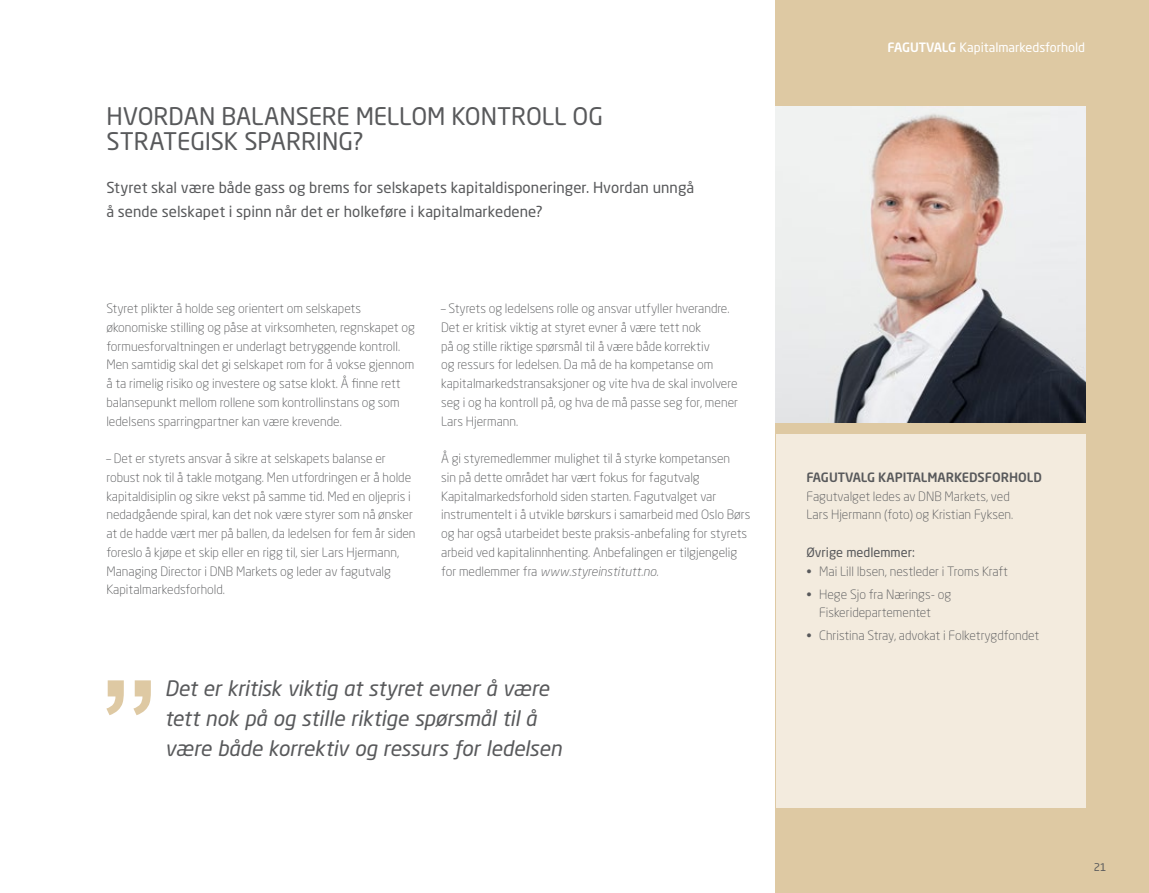
<style>
.page{position:relative;width:1149px;height:893px;background:#fff}
.page>*{position:absolute;margin:0;border:0;box-sizing:border-box;transform-origin:0 0}
.t1{font:24px/25.5px "Neo Sans Std";letter-spacing:-.005em;color:#58595b}
.t2{font:italic 21px/30px "Neo Sans Std";letter-spacing:-.01em;color:#58595b}
.t3{font:15px/24px "Neo Sans Std";letter-spacing:.005em;color:#58595b}
.t4{font:300 12.75px/18.8px "Neo Sans Std";color:#58595b}
.t5{font:12.75px "Neo Sans Std";color:#fff}
.t6{font:500 12.75px "Neo Sans Std";color:#58595b}
.t7{font:12.75px "Neo Sans Std";color:#58595b}
.t8{font:10.5px "Neo Sans Std";color:#58595b}
.s1{font-style:italic}
.s2{font-weight:500}
</style>
<div class="page">
<div style="left:775px;top:0;width:373px;height:893px;background:#dec9a3"></div>
<div style="left:775px;top:435px;width:309px;height:373px;background:#f3ebde"></div>
<img style="left:775px;top:106px;width:309px;height:316px">
<svg style="left:106px;top:680px;width:45px;height:35px"></svg>
<h1 class="t1" style="left:106px;top:103px;width:498px">HVORDAN BALANSERE MELLOM KONTROLL OG<br>STRATEGISK SPARRING?</h1>
<p class="t3" style="left:106px;top:175px;width:589px">Styret skal være både gass og brems for selskapets kapitaldisponeringer. Hvordan unngå å sende selskapet i spinn når det er holkeføre i kapitalmarkedene?</p>
<p class="t4" style="left:106px;top:299px;width:310px">Styret plikter å holde seg orientert om selskapets økonomiske stilling og påse at virksomheten, regnskapet og formuesforvaltningen er underlagt betryggende kontroll.<br>Men samtidig skal det gi selskapet rom for å vokse gjennom å ta rimelig risiko og investere og satse klokt. Å finne rett balansepunkt mellom rollene som kontrollinstans og som ledelsens sparringpartner kan være krevende.</p>
<p class="t4" style="left:106px;top:449px;width:310px">– Det er styrets ansvar å sikre at selskapets balanse er robust nok til å takle motgang. Men utfordringen er å holde kapitaldisiplin og sikre vekst på samme tid. Med en oljepris i nedadgående spiral, kan det nok være styrer som nå ønsker at de hadde vært mer på ballen, da ledelsen for fem år siden foreslo å kjøpe et skip eller en rigg til, sier Lars Hjermann, Managing Director i DNB Markets og leder av fagutvalg Kapitalmarkedsforhold.</p>
<p class="t4" style="left:441px;top:299px;width:298px">– Styrets og ledelsens rolle og ansvar utfyller hverandre.<br>Det er kritisk viktig at styret evner å være tett nok<br>på og stille riktige spørsmål til å være både korrektiv<br>og ressurs for ledelsen. Da må de ha kompetanse om kapitalmarkedstransaksjoner og vite hva de skal involvere seg i og ha kontroll på, og hva de må passe seg for, mener Lars Hjermann.</p>
<p class="t4" style="left:441px;top:449px;width:310px">Å gi styremedlemmer mulighet til å styrke kompetansen<br>sin på dette området har vært fokus for fagutvalg Kapitalmarkedsforhold siden starten. Fagutvalget var instrumentelt i å utvikle børskurs i samarbeid med Oslo Børs og har også utarbeidet beste praksis-anbefaling for styrets arbeid ved kapitalinnhenting. Anbefalingen er tilgjengelig for medlemmer fra <span class="s1">www.styreinstitutt.no.</span></p>
<h2 class="t2" style="left:165px;top:673px;width:398px">Det er kritisk viktig at styret evner å være tett nok på og stille riktige spørsmål til å være både korrektiv og ressurs for ledelsen</h2>
<p class="t5" style="left:887px;top:40px;width:199px"><span class="s2">FAGUTVALG</span> Kapitalmarkedsforhold</p>
<p class="t6" style="left:806px;top:469px;width:237px">FAGUTVALG KAPITALMARKEDSFORHOLD</p>
<p class="t4" style="left:806px;top:486px;width:208px">Fagutvalget ledes av DNB Markets, ved<br>Lars Hjermann (foto) og Kristian Fyksen.</p>
<p class="t7" style="left:806px;top:544px;width:110px">Øvrige medlemmer:</p>
<p class="t4" style="left:806px;top:561px;width:203px">• Mai Lill Ibsen, nestleder i Troms Kraft</p>
<p class="t4" style="left:806px;top:584px;width:146px;text-align:center">• Hege Sjo fra Nærings- og<br>Fiskeridepartementet</p>
<p class="t4" style="left:806px;top:626px;width:234px">• Christina Stray, advokat i Folketrygdfondet</p>
<p class="t8" style="left:1093px;top:861px;width:14px">21</p>
</div>
